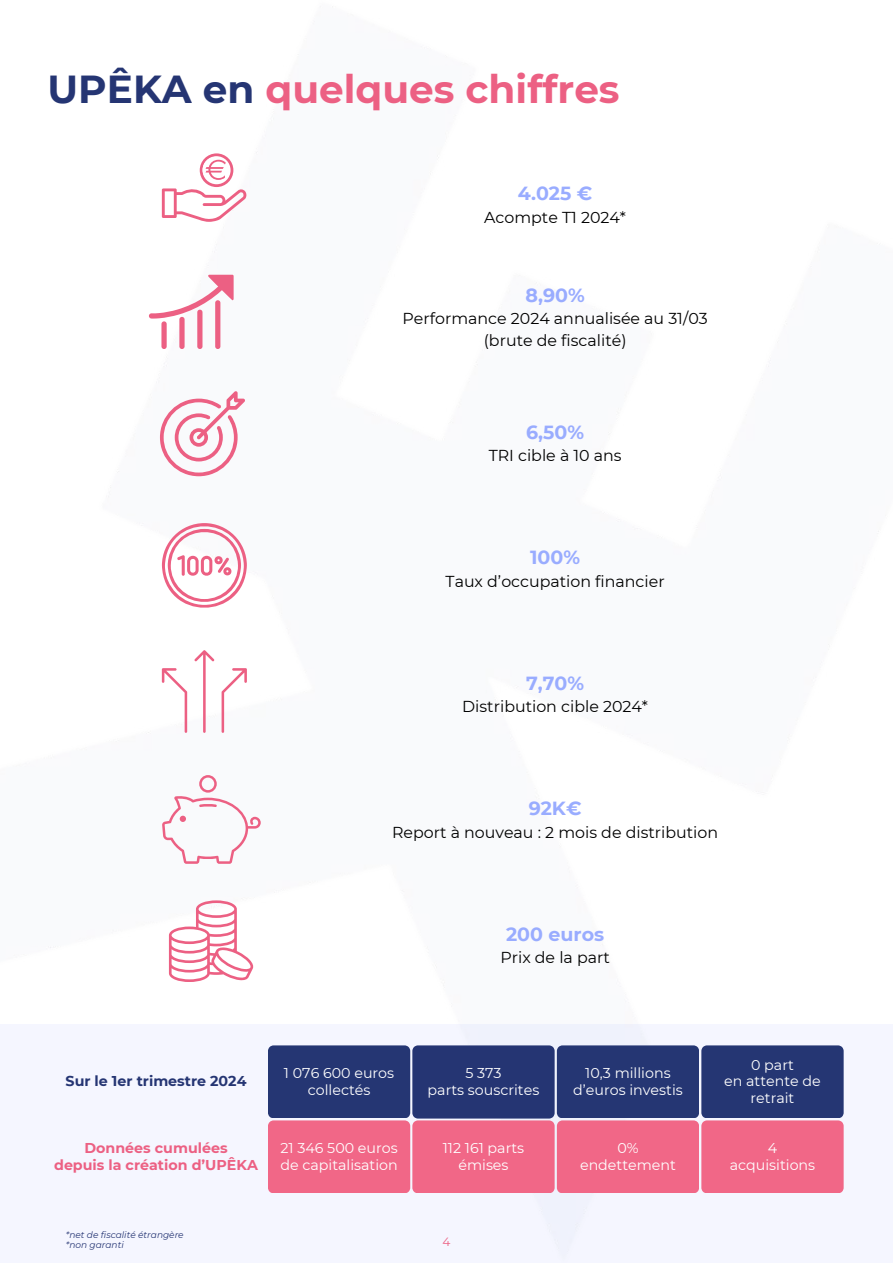
<style>
.page{position:relative;width:893px;height:1263px;background:#fff}
.page>*{position:absolute;margin:0;border:0;box-sizing:border-box;transform-origin:0 0}
.t1{font:700 39px "Montserrat";color:#ec6083}
.t2{font:700 18.98px "Montserrat";color:#99acff}
.t3{font:15.83px/21.9px "Montserrat";color:#000;text-align:center}
.t4{font:14.25px/16.9px "Montserrat";color:#fff;text-align:center}
.t5{font:700 14.25px/16.9px "Montserrat";color:#ec6083;text-align:center}
.t6{font:700 14.25px "Montserrat";color:#253573}
.t7{font:12px "Montserrat";color:#ec6083}
.t8{font:italic 9px/10.6px "Montserrat";color:#253573}
.s1{color:#253573}
</style>
<div class="page">
<div style="left:0;top:1024px;width:893px;height:239px;background:#f5f6ff"></div>
<svg style="left:268px;top:1045px;width:575px;height:148px;background:#8e5381"></svg>
<svg style="left:160px;top:391px;width:85px;height:85px"></svg>
<svg style="left:169px;top:900px;width:85px;height:82px"></svg>
<svg style="left:162px;top:523px;width:85px;height:85px"></svg>
<svg style="left:222px;top:668px;width:25px;height:65px"></svg>
<svg style="left:162px;top:668px;width:25px;height:65px"></svg>
<svg style="left:194px;top:650px;width:20px;height:83px"></svg>
<svg style="left:162px;top:153px;width:85px;height:69px"></svg>
<svg style="left:162px;top:775px;width:99px;height:89px"></svg>
<div style="left:161px;top:321px;width:6px;height:28px;background:#ec6083;border-radius:3px"></div>
<div style="left:179px;top:317px;width:6px;height:32px;background:#ec6083;border-radius:3px"></div>
<div style="left:197px;top:310px;width:5px;height:39px;background:#ec6083;border-radius:3px"></div>
<div style="left:215px;top:300px;width:5px;height:49px;background:#ec6083;border-radius:3px"></div>
<svg style="left:149px;top:275px;width:85px;height:44px"></svg>
<h1 class="t1" style="left:48px;top:65px;width:573px"><span class="s1">UPÊKA en</span> quelques chiffres</h1>
<p class="t2" style="left:518px;top:182px;width:76px">4.025 €</p>
<p class="t3" style="left:484px;top:206px;width:143px">Acompte T1 2024*</p>
<p class="t2" style="left:525px;top:283px;width:61px">8,90%</p>
<p class="t3" style="left:402px;top:308px;width:307px">Performance 2024 annualisée au 31/03 (brute de fiscalité)</p>
<p class="t2" style="left:526px;top:420px;width:59px">6,50%</p>
<p class="t3" style="left:489px;top:444px;width:134px">TRI cible à 10 ans</p>
<p class="t2" style="left:530px;top:546px;width:51px">100%</p>
<p class="t3" style="left:445px;top:570px;width:221px">Taux d’occupation financier</p>
<p class="t2" style="left:526px;top:671px;width:60px">7,70%</p>
<p class="t3" style="left:462px;top:695px;width:187px">Distribution cible 2024*</p>
<p class="t2" style="left:529px;top:797px;width:54px">92K€</p>
<p class="t3" style="left:392px;top:821px;width:327px">Report à nouveau : 2 mois de distribution</p>
<p class="t2" style="left:506px;top:922px;width:100px">200 euros</p>
<p class="t3" style="left:500px;top:947px;width:111px">Prix de la part</p>
<p class="t6" style="left:66px;top:1073px;width:182px">Sur le 1er trimestre 2024</p>
<p class="t4" style="left:284px;top:1064px;width:112px">1 076 600 euros collectés</p>
<p class="t4" style="left:428px;top:1064px;width:113px">5 373<br>parts souscrites</p>
<p class="t4" style="left:573px;top:1064px;width:111px">10,3 millions d’euros investis</p>
<p class="t5" style="left:54px;top:1139px;width:205px">Données cumulées<br>depuis la création d’UPÊKA</p>
<p class="t4" style="left:280px;top:1139px;width:119px;text-align:left">21 346 500 euros de capitalisation</p>
<p class="t4" style="left:443px;top:1139px;width:83px">112 161 parts émises</p>
<p class="t4" style="left:580px;top:1139px;width:97px">0% endettement</p>
<p class="t4" style="left:724px;top:1056px;width:98px">0 part<br>en attente de retrait</p>
<p class="t4" style="left:730px;top:1139px;width:87px">4 acquisitions</p>
<p class="t8" style="left:66px;top:1229px;width:119px">*net de fiscalité étrangère *non garanti</p>
<p class="t7" style="left:442px;top:1234px;width:9px">4</p>
</div>
